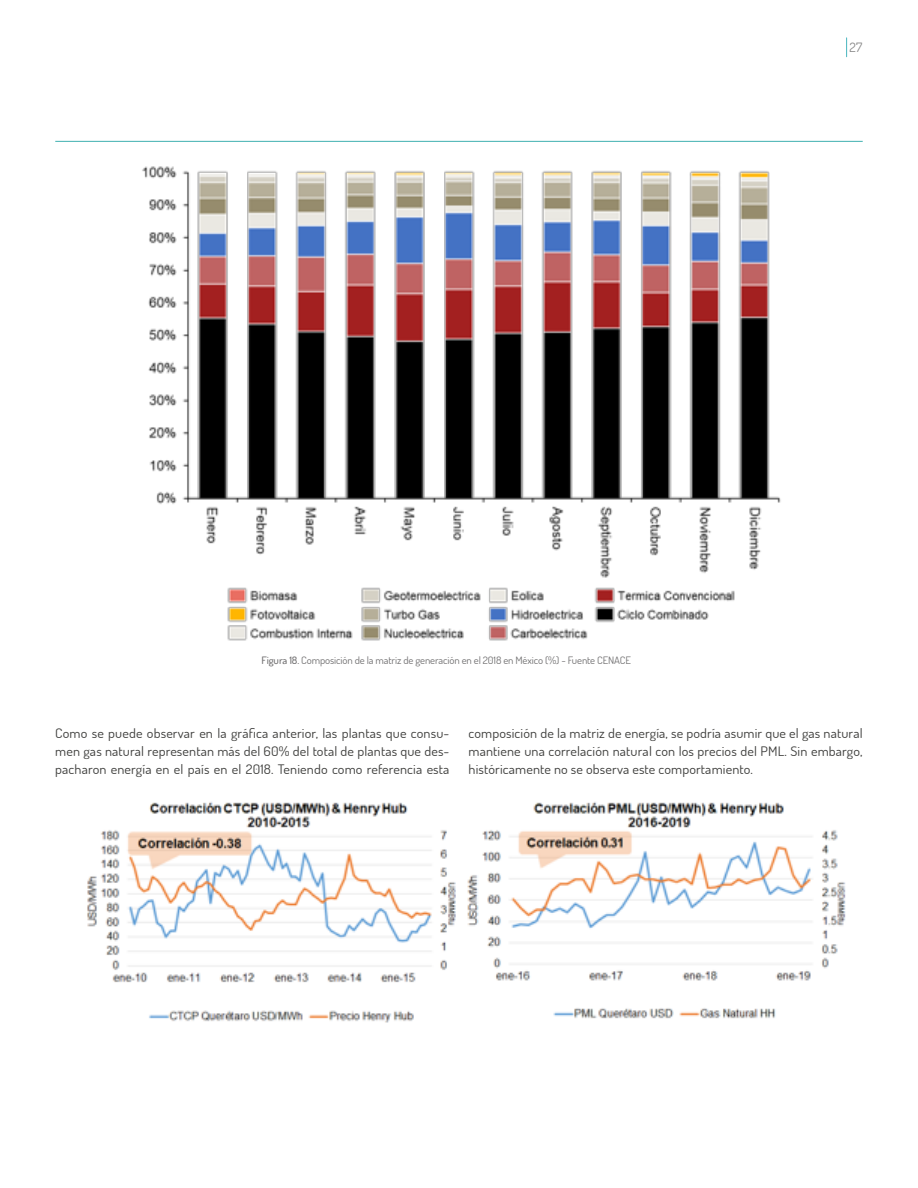
<style>
.page{position:relative;width:918px;height:1188px;background:#fff}
.page>*{position:absolute;margin:0;border:0;box-sizing:border-box;transform-origin:0 0}
.t1{font:13.05px/18px "Dosis";letter-spacing:.01em;color:#3d3d3b;text-align:justify;scale:1.08 1}
.t2{font:12.9px "Dosis";color:#878787;scale:1.05 1}
.t3{font:10.2px "Dosis";letter-spacing:-.01em;color:#717071;scale:1.06 1}
.s1{font-weight:500}
</style>
<div class="page">
<svg style="left:846px;top:38px;width:1px;height:19px"></svg>
<hr style="left:55px;top:141px;width:808px;height:1px;background:#3fb0b0">
<img style="left:142px;top:166px;width:639px;height:475px">
<img style="left:87px;top:802px;width:759px;height:221px">
<p class="t2" style="left:850px;top:39px;width:14px">27</p>
<p class="t3" style="left:261px;top:653px;width:350px"><span class="s1">Figura 18.</span> Composición de la matriz de generación en el 2018 en México (%) - Fuente CENACE</p>
<p class="t1" style="left:55px;top:724px;width:367px">Como se puede observar en la gráfica anterior, las plantas que consu&shy;men gas natural representan más del 60% del total de plantas que des&shy;pacharon energía en el país en el 2018. Teniendo como referencia esta</p>
<p class="t1" style="left:469px;top:724px;width:367px">composición de la matriz de energía, se podría asumir que el gas natural mantiene una correlación natural con los precios del PML. Sin embargo, históricamente no se observa este comportamiento.</p>
</div>
